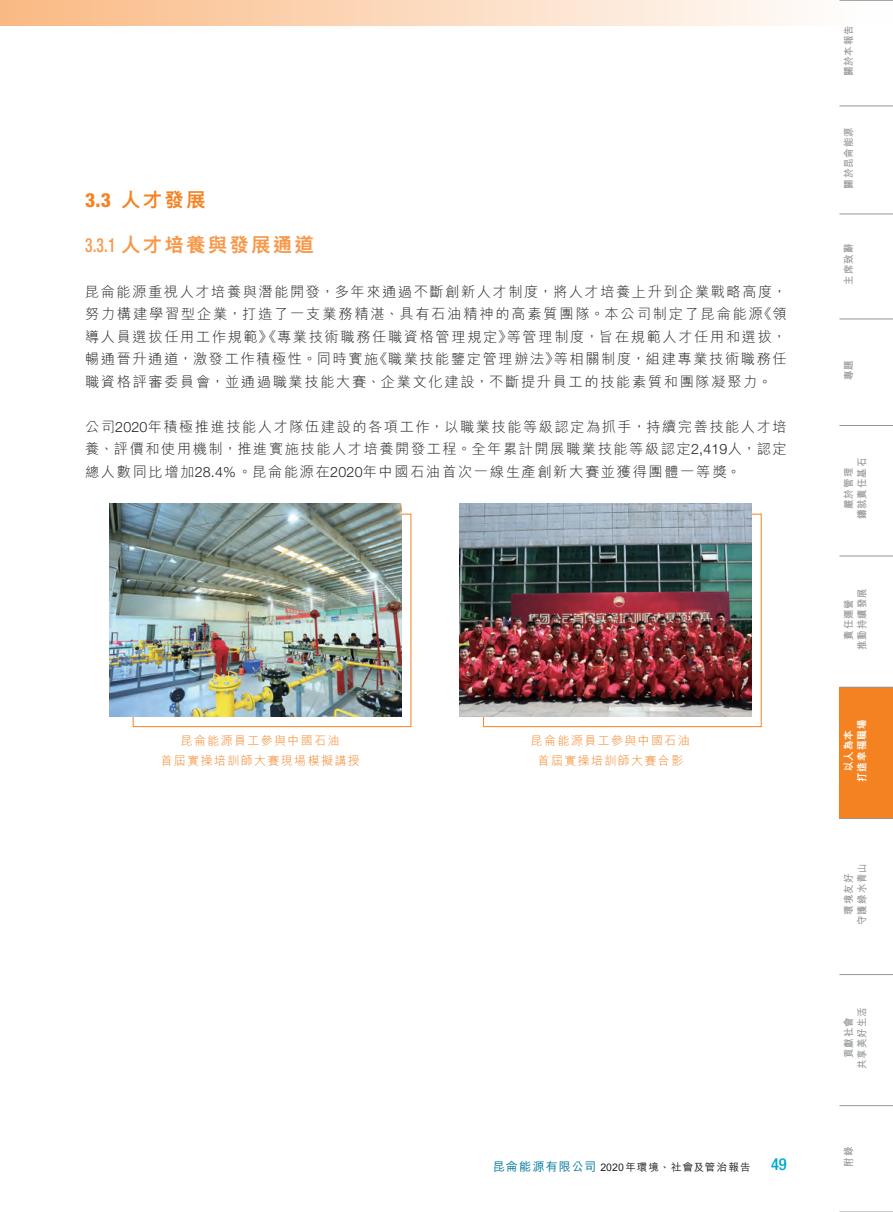
<style>
.page{position:relative;width:893px;height:1212px;background:#fff}
.page>*{position:absolute;margin:0;border:0;box-sizing:border-box;transform-origin:0 0}
._04___H2{font:800 19.5px "M Hei HK";letter-spacing:.11em;color:#f79848}
._03_H1{font:800 19.5px "M Hei HK";color:#f58220}
._01_Body_Text{font:300 14.25px/22.5px "M Hei HK";letter-spacing:.115em;color:#231f20;text-align:justify}
._02_Note_Text{font:300 12px/19.5px "M Hei HK";letter-spacing:.115em;color:#f58220;text-align:center}
.t1{font:700 10.5px/13.5px "M Hei HK";letter-spacing:.105em;color:#939598;text-align:center;scale:.9 1}
.t2{font:500 10.5px "M Hei HK";letter-spacing:.1em;color:#231f20}
.t3{font:800 10.5px/13.5px "M Hei HK";letter-spacing:.12em;color:#fff;text-align:center;scale:.9 1}
.s1{font-family:"Helvetica Neue LT Std";font-stretch:condensed}
.s2{font-family:"Helvetica Neue LT Std";font-weight:500;font-stretch:condensed}
.s3{font-family:"Helvetica Neue LT Std"}
.s4{font-size:12px;color:#00779b}
.s5{font-family:"Helvetica Neue LT Std";font-stretch:condensed;font-size:16.5px;color:#00a9d4}
</style>
<div class="page">
<div style="left:839px;top:687px;width:54px;height:131px;background:#f58220"></div>
<hr style="left:839px;top:1211px;width:54px;height:1px;background:#939598">
<hr style="left:839px;top:1105px;width:54px;height:1px;background:#939598">
<hr style="left:839px;top:974px;width:54px;height:1px;background:#939598">
<hr style="left:839px;top:818px;width:54px;height:1px;background:#939598">
<hr style="left:839px;top:687px;width:54px;height:1px;background:#939598">
<hr style="left:839px;top:556px;width:54px;height:1px;background:#939598">
<hr style="left:839px;top:425px;width:54px;height:1px;background:#939598">
<hr style="left:839px;top:319px;width:54px;height:1px;background:#939598">
<hr style="left:839px;top:214px;width:54px;height:1px;background:#939598">
<hr style="left:839px;top:106px;width:54px;height:1px;background:#939598">
<div style="left:0;top:0;width:893px;height:26px;background:linear-gradient(to right,#fab984,#feffff)"></div>
<svg style="left:0;top:0;width:1px;height:26px"></svg>
<img style="left:109px;top:503px;width:292px;height:214px">
<img style="left:459px;top:504px;width:292px;height:213px">
<p class="_03_H1" style="left:85px;top:190px;width:122px"><span class="s1">3.3</span> 人才發展</p>
<p class="_04___H2" style="left:85px;top:235px;width:230px"><span class="s2">3.3.1</span> 人才培養與發展通道</p>
<p class="_01_Body_Text" style="left:85px;top:280px;width:703px">昆侖能源重視人才培養與潛能開發，多年來通過不斷創新人才制度，將人才培養上升到企業戰略高度，努力構建學習型企業，打造了一支業務精湛、具有石油精神的高素質團隊。本公司制定了昆侖能源《領導人員選拔任用工作規範》《專業技術職務任職資格管理規定》等管理制度，旨在規範人才任用和選拔，暢通晉升通道，激發工作積極性。同時實施《職業技能鑒定管理辦法》等相關制度，組建專業技術職務任職資格評審委員會，並通過職業技能大賽、企業文化建設，不斷提升員工的技能素質和團隊凝聚力。</p>
<p class="_01_Body_Text" style="left:85px;top:415px;width:703px">公司<span class="s3">2020</span>年積極推進技能人才隊伍建設的各項工作，以職業技能等級認定為抓手，持續完善技能人才培養、評價和使用機制，推進實施技能人才培養開發工程。全年累計開展職業技能等級認定<span class="s3">2,419</span>人，認定總人數同比增加<span class="s3">28.4%</span>。昆侖能源在<span class="s3">2020</span>年中國石油首次一線生產創新大賽並獲得團體一等獎。</p>
<p class="_02_Note_Text" style="left:161px;top:731px;width:201px">昆侖能源員工參與中國石油<br>首屆實操培訓師大賽現場模擬講授</p>
<p class="_02_Note_Text" style="left:531px;top:731px;width:161px">昆侖能源員工參與中國石油首屆實操培訓師大賽合影</p>
<p class="t2" style="left:493px;top:1159px;width:295px"><span class="s4">昆侖能源有限公司</span> 2020年環境、社會及管治報告 <span class="s5">49</span></p>
<p class="t1" style="left:841px;top:76px;width:58px;rotate:-90deg">關於本報告</p>
<p class="t1" style="left:841px;top:189px;width:70px;rotate:-90deg">關於昆侖能源</p>
<p class="t1" style="left:841px;top:285px;width:47px;rotate:-90deg">主席致辭</p>
<p class="t1" style="left:841px;top:380px;width:24px;rotate:-90deg">專題</p>
<p class="t1" style="left:841px;top:519px;width:70px;rotate:-90deg">嚴於管理<br>鑄就責任基石</p>
<p class="t1" style="left:841px;top:650px;width:70px;rotate:-90deg">責任運營<br>推動持續發展</p>
<p class="t3" style="left:842px;top:782px;width:71px;rotate:-90deg">以人為本<br>打造幸福職場</p>
<p class="t1" style="left:841px;top:925px;width:70px;rotate:-90deg">環境友好<br>守護綠水青山</p>
<p class="t1" style="left:841px;top:1069px;width:70px;rotate:-90deg">貢獻社會<br>共享美好生活</p>
<p class="t1" style="left:841px;top:1167px;width:24px;rotate:-90deg">附錄</p>
</div>
